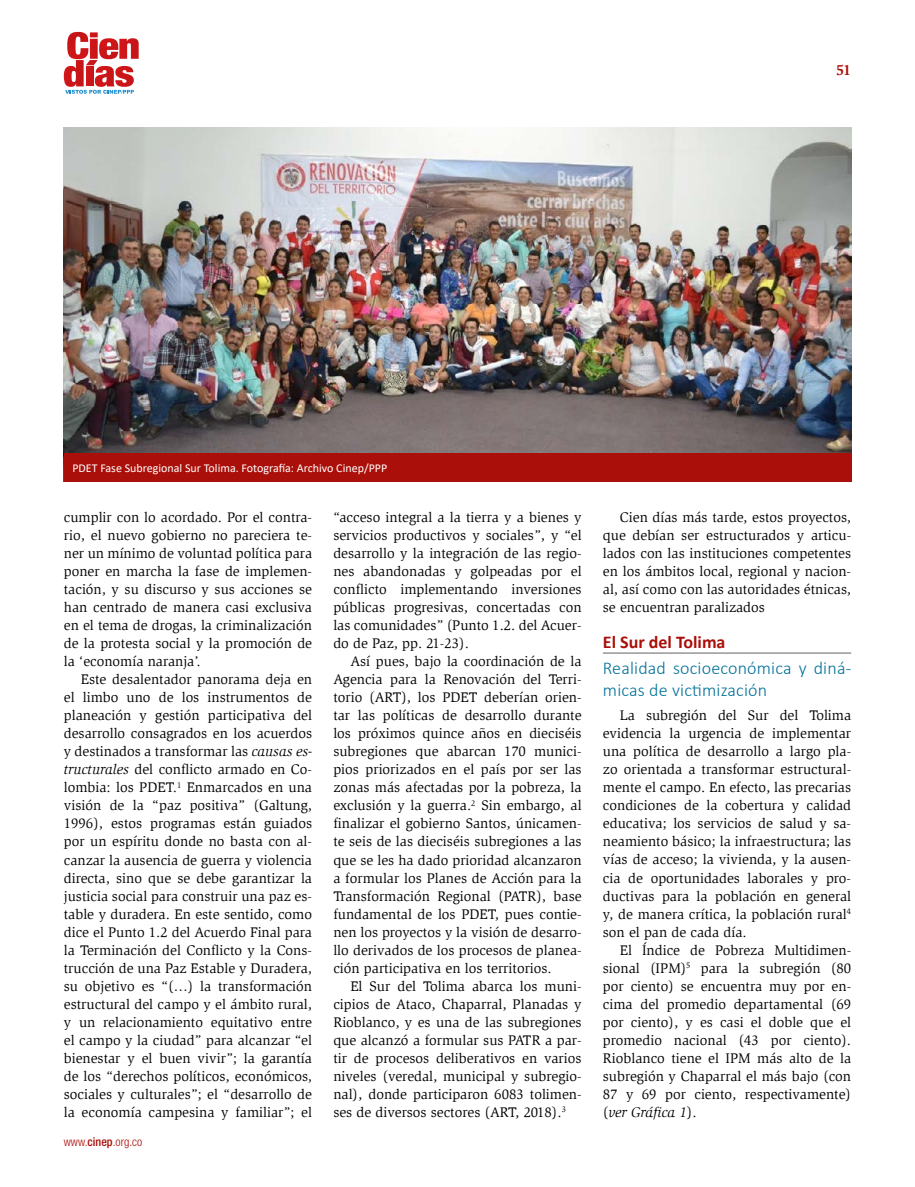
<style>
.page{position:relative;width:915px;height:1187px;background:#fff}
.page>*{position:absolute;margin:0;border:0;box-sizing:border-box;transform-origin:0 0}
.t1{font:300 18px/21.6px "Calibri";letter-spacing:.01em;color:#007198}
.t2{font:700 18px "Calibri";color:#ab0f09}
.t3{font:700 15px "Slimbach Std";color:#ab0f09}
.t4{font:14.25px/18px "Slimbach Std";color:#000;text-align:justify}
.t5{font:12px "Calibri";color:#fff}
.t6{font:300 condensed 12px "Helvetica Neue LT Std";color:#ab0f09}
.s1{font-style:italic}
.s2{font-weight:500}
</style>
<div class="page">
<svg style="left:64px;top:32px;width:75px;height:62px"></svg>
<hr style="left:602px;top:652px;width:248px;height:1px;background:#646363">
<img style="left:64px;top:128px;width:786px;height:325px">
<div style="left:64px;top:453px;width:786px;height:29px;background:#ab0f09"></div>
<p class="t3" style="left:835px;top:61px;width:17px">51</p>
<p class="t5" style="left:72px;top:460px;width:316px">PDET Fase Subregional Sur Tolima. Fotografía: Archivo Cinep/PPP</p>
<p class="t4" style="left:64px;top:508px;width:250px">cumplir con lo acordado. Por el contra&shy;rio, el nuevo gobierno no pareciera te&shy;ner un mínimo de voluntad política para poner en marcha la fase de implemen&shy;tación, y su discurso y sus acciones se han centrado de manera casi exclusiva en el tema de drogas, la criminalización de la protesta social y la promoción de la ‘economía naranja’.</p>
<p class="t4" style="left:64px;top:670px;width:250px;text-indent:17px">Este desalentador panorama deja en el limbo uno de los instrumentos de planeación y gestión participativa del desarrollo consagrados en los acuerdos y destinados a transformar las <span class="s1">causas es&shy;tructurales</span> del conflicto armado en Co&shy;lombia: los PDET.<sup>1</sup> Enmarcados en una visión de la “paz positiva” (Galtung, 1996), estos programas están guiados por un espíritu donde no basta con al&shy;canzar la ausencia de guerra y violencia directa, sino que se debe garantizar la justicia social para construir una paz es&shy;table y duradera. En este sentido, como dice el Punto 1.2 del Acuerdo Final para la Terminación del Conflicto y la Cons&shy;trucción de una Paz Estable y Duradera, su objetivo es “(…) la transformación estructural del campo y el ámbito rural, y un relacionamiento equitativo entre el campo y la ciudad” para alcanzar “el bienestar y el buen vivir”; la garantía de los “derechos políticos, económicos, sociales y culturales”; el “desarrollo de la economía campesina y familiar”; el</p>
<p class="t6" style="left:64px;top:1134px;width:80px">www.<span class="s2">cinep</span>.org.co</p>
<p class="t4" style="left:333px;top:508px;width:250px">“acceso integral a la tierra y a bienes y servicios productivos y sociales”, y “el desarrollo y la integración de las regio&shy;nes abandonadas y golpeadas por el conflicto implementando inversiones públicas progresivas, concertadas con las comunidades” (Punto 1.2. del Acuer&shy;do de Paz, pp. 21-23).</p>
<p class="t4" style="left:333px;top:652px;width:250px;text-indent:17px">Así pues, bajo la coordinación de la Agencia para la Renovación del Terri&shy;torio (ART), los PDET deberían orien&shy;tar las políticas de desarrollo durante los próximos quince años en dieciséis subregiones que abarcan 170 munici&shy;pios priorizados en el país por ser las zonas más afectadas por la pobreza, la exclusión y la guerra.<sup>2</sup> Sin embargo, al finalizar el gobierno Santos, únicamen&shy;te seis de las dieciséis subregiones a las que se les ha dado prioridad alcanzaron a formular los Planes de Acción para la Transformación Regional (PATR), base fundamental de los PDET, pues contie&shy;nen los proyectos y la visión de desarro&shy;llo derivados de los procesos de planea&shy;ción participativa en los territorios.</p>
<p class="t4" style="left:333px;top:976px;width:250px;text-indent:17px">El Sur del Tolima abarca los muni&shy;cipios de Ataco, Chaparral, Planadas y Rioblanco, y es una de las subregiones que alcanzó a formular sus PATR a par&shy;tir de procesos deliberativos en varios niveles (veredal, municipal y subregio&shy;nal), donde participaron 6083 tolimen&shy;ses de diversos sectores (ART, 2018).<sup>3</sup></p>
<p class="t4" style="left:602px;top:508px;width:250px;text-indent:17px">Cien días más tarde, estos proyectos, que debían ser estructurados y articu&shy;lados con las instituciones competentes en los ámbitos local, regional y nacion&shy;al, así como con las autoridades étnicas, se encuentran paralizados</p>
<p class="t2" style="left:602px;top:629px;width:124px">El Sur del Tolima</p>
<p class="t1" style="left:602px;top:657px;width:250px">Realidad socioeconómica y diná&shy;micas de victimización</p>
<p class="t4" style="left:602px;top:706px;width:250px;text-indent:17px">La subregión del Sur del Tolima evidencia la urgencia de implementar una política de desarrollo a largo pla&shy;zo orientada a transformar estructural&shy;mente el campo. En efecto, las precarias condiciones de la cobertura y calidad educativa; los servicios de salud y sa&shy;neamiento básico; la infraestructura; las vías de acceso; la vivienda, y la ausen&shy;cia de oportunidades laborales y pro&shy;ductivas para la población en general y, de manera crítica, la población rural<sup>4 </sup>son el pan de cada día.</p>
<p class="t4" style="left:602px;top:940px;width:250px;text-indent:17px">El Índice de Pobreza Multidimen&shy;sional (IPM)<sup>5</sup> para la subregión (80 por ciento) se encuentra muy por en&shy;cima del promedio departamental (69 por ciento), y es casi el doble que el promedio nacional (43 por ciento).<br>Rioblanco tiene el IPM más alto de la subregión y Chaparral el más bajo (con 87 y 69 por ciento, respectivamente) (<span class="s1">ver Gráfica 1</span>).</p>
</div>
